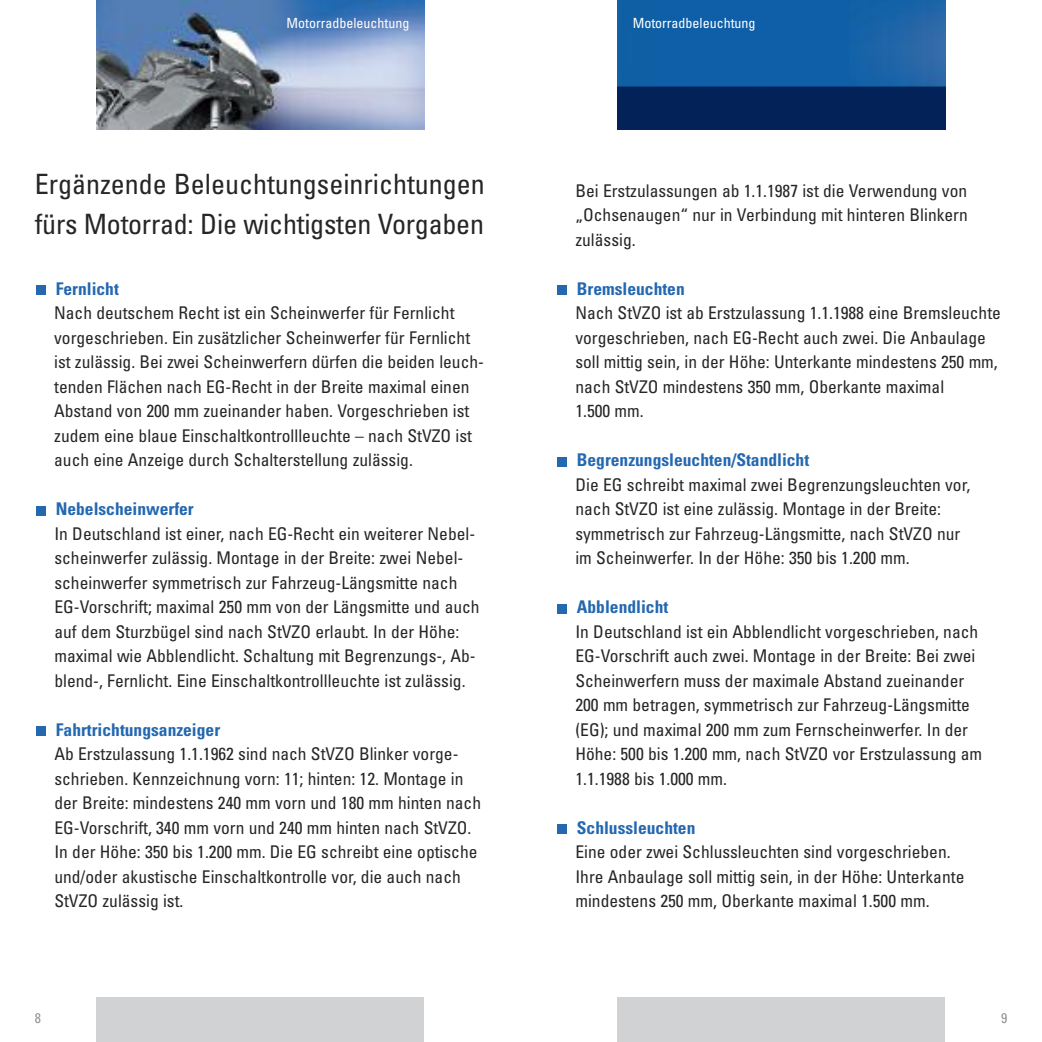
<style>
.page{position:relative;width:1042px;height:1042px;background:#fff}
.page>*{position:absolute;margin:0;border:0;box-sizing:border-box;transform-origin:0 0}
.t1{font:condensed 28px/40.2px "Univers";color:#272627}
.t2{font:condensed 17.5px/24.5px "Univers";color:#272627}
.t3{font:700 condensed 17.5px "Univers";color:#2468b0}
.t4{font:condensed 14px "Univers";color:#fff}
.t5{font:condensed 14px "Univers";color:#939393}
</style>
<div class="page">
<div style="left:618px;top:997px;width:327px;height:45px;background:#d1d2d4"></div>
<div style="left:557px;top:604px;width:9px;height:9px;background:#2468b0"></div>
<div style="left:557px;top:457px;width:9px;height:9px;background:#2468b0"></div>
<div style="left:557px;top:286px;width:9px;height:9px;background:#2468b0"></div>
<div style="left:557px;top:825px;width:9px;height:9px;background:#2468b0"></div>
<div style="left:36px;top:727px;width:10px;height:9px;background:#2468b0"></div>
<div style="left:36px;top:506px;width:10px;height:9px;background:#2468b0"></div>
<div style="left:36px;top:286px;width:10px;height:9px;background:#2468b0"></div>
<div style="left:97px;top:997px;width:327px;height:45px;background:#d1d2d4"></div>
<img style="left:618px;top:0;width:327px;height:129px">
<img style="left:97px;top:0;width:327px;height:129px">
<p class="t4" style="left:286px;top:18px;width:124px">Motorradbeleuchtung</p>
<p class="t4" style="left:633px;top:18px;width:124px">Motorradbeleuchtung</p>
<h1 class="t1" style="left:35px;top:166px;width:452px">Ergänzende Beleuchtungseinrichtungen fürs Motorrad: Die wichtigsten Vorgaben</h1>
<p class="t3" style="left:56px;top:282px;width:65px">Fernlicht</p>
<p class="t2" style="left:54px;top:302px;width:431px">Nach deutschem Recht ist ein Scheinwerfer für Fernlicht vorgeschrieben. Ein zusätzlicher Scheinwerfer für Fernlicht ist zulässig. Bei zwei Scheinwerfern dürfen die beiden leuch&shy;tenden Flächen nach EG-Recht in der Breite maximal einen Abstand von 200 mm zueinander haben. Vorgeschrieben ist zudem eine blaue Einschaltkontrollleuchte – nach StVZO ist auch eine Anzeige durch Schalterstellung zulässig.</p>
<p class="t3" style="left:56px;top:502px;width:140px">Nebelscheinwerfer</p>
<p class="t2" style="left:54px;top:523px;width:427px">In Deutschland ist einer, nach EG-Recht ein weiterer Nebel&shy;scheinwerfer zulässig. Montage in der Breite: zwei Nebel&shy;scheinwerfer symmetrisch zur Fahrzeug-Längsmitte nach EG-Vorschrift; maximal 250 mm von der Längsmitte und auch auf dem Sturzbügel sind nach StVZO erlaubt. In der Höhe: maximal wie Abblendlicht. Schaltung mit Begrenzungs-, Ab&shy;blend-, Fernlicht. Eine Einschaltkontrollleuchte ist zulässig.</p>
<p class="t3" style="left:56px;top:723px;width:166px">Fahrtrichtungsanzeiger</p>
<p class="t2" style="left:54px;top:743px;width:428px">Ab Erstzulassung 1.1.1962 sind nach StVZO Blinker vorge&shy;schrieben. Kennzeichnung vorn: 11; hinten: 12. Montage in der Breite: mindestens 240 mm vorn und 180 mm hinten nach EG-Vorschrift, 340 mm vorn und 240 mm hinten nach StVZO.<br>In der Höhe: 350 bis 1.200 mm. Die EG schreibt eine optische und/oder akustische Einschaltkontrolle vor, die auch nach StVZO zulässig ist.</p>
<p class="t2" style="left:575px;top:180px;width:394px;text-align:justify">Bei Erstzulassungen ab 1.1.1987 ist die Verwendung von „Ochsenaugen“ nur in Verbindung mit hinteren Blinkern zulässig.</p>
<p class="t3" style="left:577px;top:282px;width:109px">Bremsleuchten</p>
<p class="t2" style="left:575px;top:302px;width:427px">Nach StVZO ist ab Erstzulassung 1.1.1988 eine Bremsleuchte vorgeschrieben, nach EG-Recht auch zwei. Die Anbaulage soll mittig sein, in der Höhe: Unterkante mindestens 250 mm, nach StVZO mindestens 350 mm, Oberkante maximal<br>1.500 mm.</p>
<p class="t3" style="left:577px;top:453px;width:234px">Begrenzungsleuchten/Standlicht</p>
<p class="t2" style="left:575px;top:474px;width:396px">Die EG schreibt maximal zwei Begrenzungsleuchten vor, nach StVZO ist eine zulässig. Montage in der Breite: symmetrisch zur Fahrzeug-Längsmitte, nach StVZO nur im Scheinwerfer. In der Höhe: 350 bis 1.200 mm.</p>
<p class="t3" style="left:577px;top:600px;width:93px">Abblendlicht</p>
<p class="t2" style="left:575px;top:621px;width:408px">In Deutschland ist ein Abblendlicht vorgeschrieben, nach EG-Vorschrift auch zwei. Montage in der Breite: Bei zwei Scheinwerfern muss der maximale Abstand zueinander 200 mm betragen, symmetrisch zur Fahrzeug-Längsmitte (EG); und maximal 200 mm zum Fernscheinwerfer. In der Höhe: 500 bis 1.200 mm, nach StVZO vor Erstzulassung am 1.1.1988 bis 1.000 mm.</p>
<p class="t3" style="left:577px;top:821px;width:120px">Schlussleuchten</p>
<p class="t2" style="left:575px;top:841px;width:390px">Eine oder zwei Schlussleuchten sind vorgeschrieben.<br>Ihre Anbaulage soll mittig sein, in der Höhe: Unterkante mindestens 250 mm, Oberkante maximal 1.500 mm.</p>
<p class="t5" style="left:35px;top:1012px;width:8px">8</p>
<p class="t5" style="left:1001px;top:1012px;width:8px">9</p>
</div>
